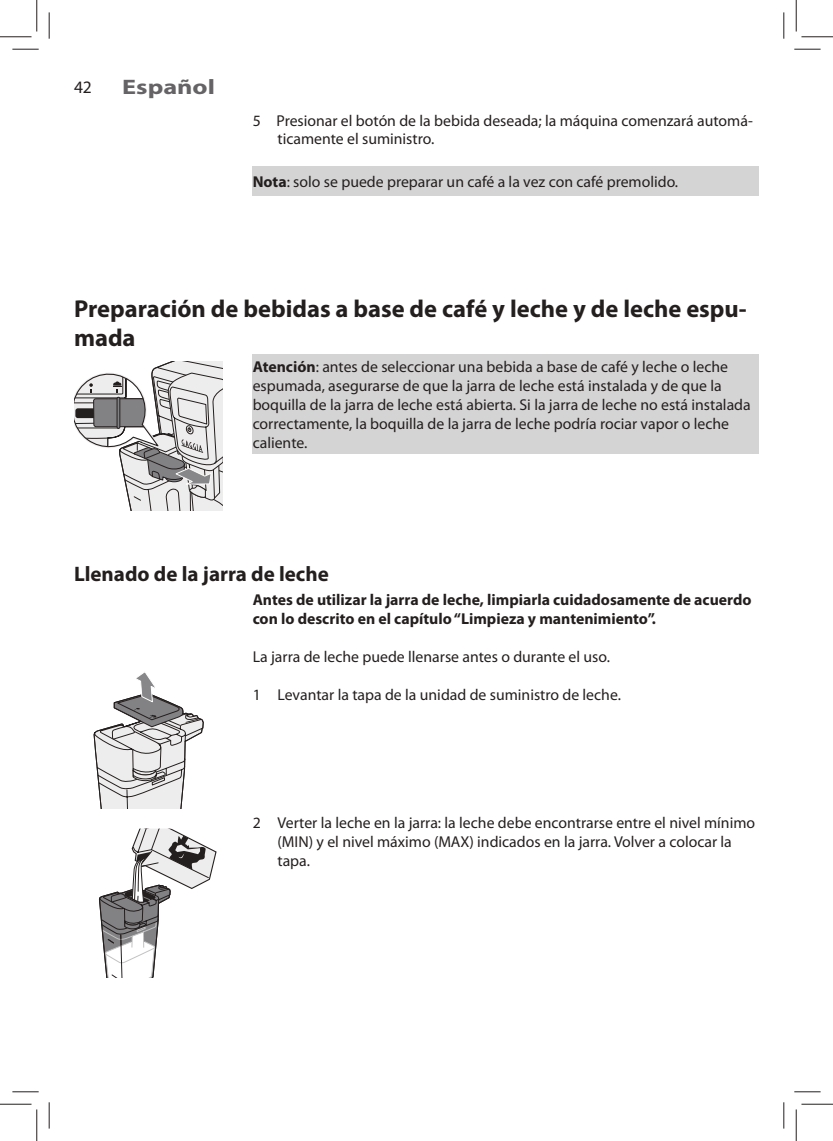
<style>
.page{position:relative;width:833px;height:1141px;background:#fff}
.page>*{position:absolute;margin:0;border:0;box-sizing:border-box;transform-origin:0 0}
.t1{font:700 24.5px/29.4px "Myriad Pro";color:#241f1f}
.t2{font:700 21px "Myriad Pro";color:#241f1f}
.t3{font:700 21px "Myriad Pro";color:#656365;scale:1.25 1}
.t4{font:17.5px "Myriad Pro";color:#241f1f}
.t5{font:15.75px/18.9px "Myriad Pro";color:#241f1f}
.t6{font:700 15.75px/18.9px "Myriad Pro";color:#241f1f}
.s1{font-weight:700}
</style>
<div class="page">
<div style="left:253px;top:166px;width:506px;height:30px;background:#d5d4d5"></div>
<div style="left:253px;top:354px;width:506px;height:99px;background:#d5d4d5"></div>
<svg style="left:93px;top:672px;width:111px;height:136px"></svg>
<svg style="left:98px;top:828px;width:119px;height:149px"></svg>
<svg style="left:74px;top:361px;width:149px;height:149px"></svg>
<svg style="left:12px;top:49px;width:27px;height:1px"></svg>
<svg style="left:794px;top:49px;width:26px;height:1px"></svg>
<svg style="left:12px;top:1091px;width:27px;height:1px"></svg>
<svg style="left:794px;top:1091px;width:26px;height:1px"></svg>
<svg style="left:49px;top:12px;width:1px;height:27px"></svg>
<svg style="left:49px;top:1102px;width:1px;height:26px"></svg>
<svg style="left:783px;top:12px;width:1px;height:27px"></svg>
<svg style="left:783px;top:1102px;width:1px;height:26px"></svg>
<hr style="left:0;top:36px;width:32px;height:1px;background:#241f1f">
<hr style="left:801px;top:36px;width:31px;height:1px;background:#241f1f">
<hr style="left:0;top:1103px;width:32px;height:1px;background:#241f1f">
<hr style="left:801px;top:1103px;width:31px;height:1px;background:#241f1f">
<hr style="left:36px;top:0;width:1px;height:32px;background:#241f1f">
<hr style="left:36px;top:1109px;width:1px;height:31px;background:#241f1f">
<hr style="left:795px;top:0;width:1px;height:32px;background:#241f1f">
<hr style="left:795px;top:1109px;width:1px;height:31px;background:#241f1f">
<p class="t4" style="left:74px;top:76px;width:19px">42</p>
<h2 class="t3" style="left:122px;top:73px;width:76px">Español</h2>
<p class="t5" style="left:277px;top:110px;width:477px;text-indent:-25px">5 Presionar el botón de la bebida deseada; la máquina comenzará automá&shy;ticamente el suministro.</p>
<p class="t5" style="left:253px;top:172px;width:427px"><span class="s1">Nota</span>: solo se puede preparar un café a la vez con café premolido.</p>
<h1 class="t1" style="left:74px;top:293px;width:674px">Preparación de bebidas a base de café y leche y de leche espu&shy;mada</h1>
<p class="t5" style="left:253px;top:357px;width:499px"><span class="s1">Atención</span>: antes de seleccionar una bebida a base de café y leche o leche espumada, asegurarse de que la jarra de leche está instalada y de que la boquilla de la jarra de leche está abierta. Si la jarra de leche no está instalada correctamente, la boquilla de la jarra de leche podría rociar vapor o leche caliente.</p>
<h2 class="t2" style="left:74px;top:560px;width:256px">Llenado de la jarra de leche</h2>
<p class="t6" style="left:253px;top:589px;width:500px">Antes de utilizar la jarra de leche, limpiarla cuidadosamente de acuerdo con lo descrito en el capítulo “Limpieza y mantenimiento”.</p>
<p class="t5" style="left:253px;top:646px;width:359px">La jarra de leche puede llenarse antes o durante el uso.</p>
<p class="t5" style="left:253px;top:684px;width:370px">1 Levantar la tapa de la unidad de suministro de leche.</p>
<p class="t5" style="left:277px;top:812px;width:479px;text-indent:-25px">2 Verter la leche en la jarra: la leche debe encontrarse entre el nivel mínimo (MIN) y el nivel máximo (MAX) indicados en la jarra. Volver a colocar la tapa.</p>
</div>
